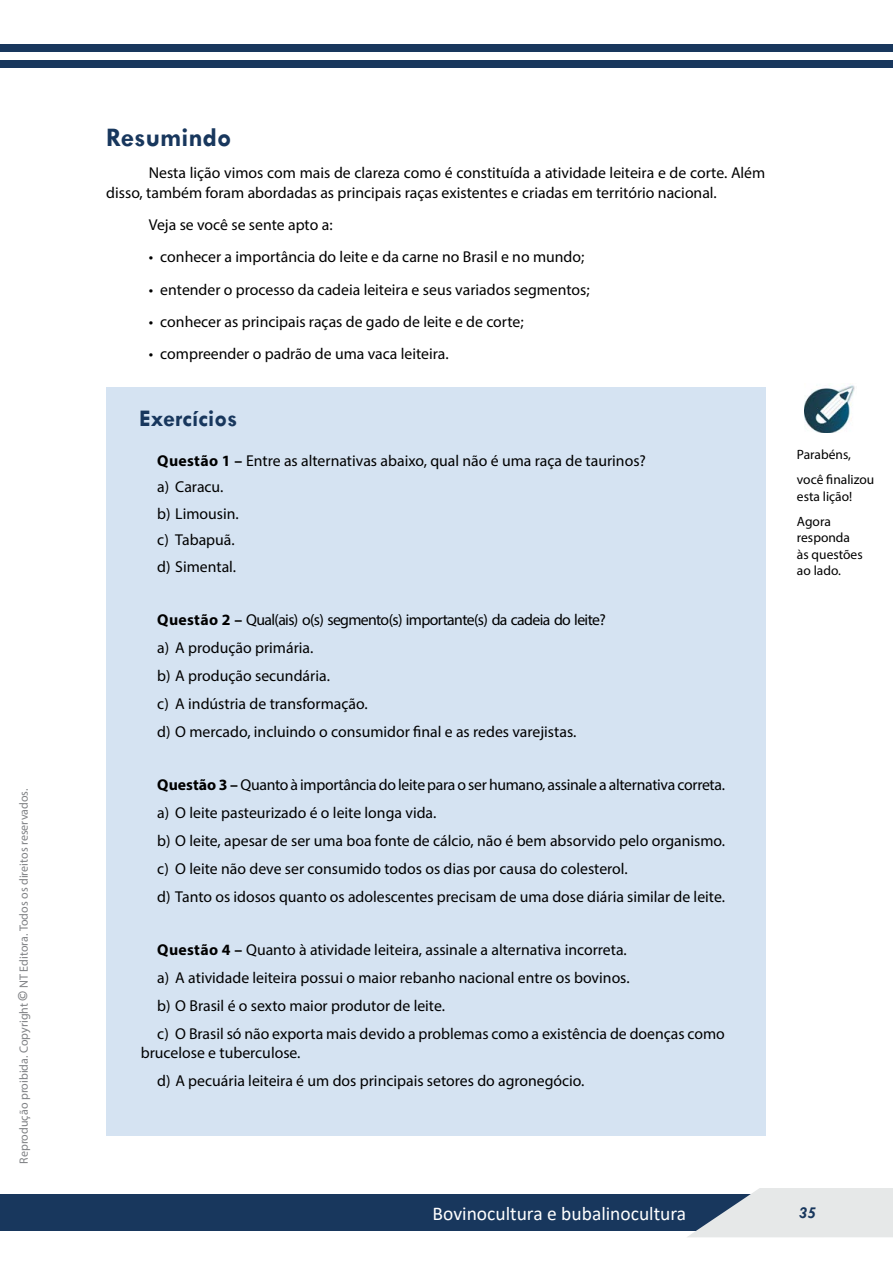
<style>
.page{position:relative;width:893px;height:1263px;background:#fff}
.page>*{position:absolute;margin:0;border:0;box-sizing:border-box;transform-origin:0 0}
.t1{font:700 27px "Tw Cen";color:#18375d}
.t2{font:700 24px "Tw Cen";color:#18375d}
.t3{font:19.5px "Calibri";color:#fff}
.t4{font:italic 700 16.5px "Tw Cen";color:#18375d}
.t5{font:15.75px/28px "Myriad Pro";color:#000}
.t6{font:13.5px/25px "Myriad Pro";color:#000}
.t7{font:12px "Myriad Pro";color:#808285}
.s1{font-weight:700;font-size:15px}
.s2{font-weight:700}
</style>
<div class="page">
<div style="left:0;top:44px;width:893px;height:8px;background:#18375d"></div>
<div style="left:0;top:60px;width:893px;height:8px;background:#18375d"></div>
<div style="left:0;top:1194px;width:893px;height:37px;background:#18375d"></div>
<svg style="left:688px;top:1188px;width:205px;height:49px"></svg>
<div style="left:106px;top:387px;width:659px;height:748px;background:#d5e3f2"></div>
<img style="left:805px;top:385px;width:50px;height:48px">
<p class="t7" style="left:16px;top:1164px;width:377px;rotate:-90deg">Reprodução proibida. Copyright <span class="s1">©</span> NT Editora. Todos os direitos reservados.</p>
<h1 class="t1" style="left:106px;top:121px;width:127px">Resumindo</h1>
<p class="t5" style="left:106px;top:163px;width:660px;line-height:19.5px;text-indent:43px">Nesta lição vimos com mais de clareza como é constituída a atividade leiteira e de corte. Além disso, também foram abordadas as principais raças existentes e criadas em território nacional.</p>
<p class="t5" style="left:149px;top:211px;width:185px">Veja se você se sente apto a:</p>
<p class="t5" style="left:149px;top:243px;width:437px">• conhecer a importância do leite e da carne no Brasil e no mundo;</p>
<p class="t5" style="left:149px;top:275px;width:442px">• entender o processo da cadeia leiteira e seus variados segmentos;</p>
<p class="t5" style="left:149px;top:307px;width:376px">• conhecer as principais raças de gado de leite e de corte;</p>
<p class="t5" style="left:149px;top:340px;width:301px">• compreender o padrão de uma vaca leiteira.</p>
<h2 class="t2" style="left:139px;top:404px;width:100px">Exercícios</h2>
<p class="t5" style="left:157px;top:447px;width:490px;line-height:26.5px"><span class="s2">Questão 1 –</span> Entre as alternativas abaixo, qual não é uma raça de taurinos? a) Caracu.<br>b) Limousin.<br>c) Tabapuã.<br>d) Simental.</p>
<p class="t5" style="left:157px;top:605px;width:450px"><span class="s2">Questão 2 –</span> Qual(ais) o(s) segmento(s) importante(s) da cadeia do leite? a) A produção primária.<br>b) A produção secundária.<br>c) A indústria de transformação.<br>d) O mercado, incluindo o consumidor final e as redes varejistas.</p>
<p class="t5" style="left:157px;top:770px;width:569px"><span class="s2">Questão 3 –</span> Quanto à importância do leite para o ser humano, assinale a alternativa correta. a) O leite pasteurizado é o leite longa vida.<br>b) O leite, apesar de ser uma boa fonte de cálcio, não é bem absorvido pelo organismo. c) O leite não deve ser consumido todos os dias por causa do colesterol.<br>d) Tanto os idosos quanto os adolescentes precisam de uma dose diária similar de leite.</p>
<p class="t5" style="left:157px;top:935px;width:569px"><span class="s2">Questão 4 –</span> Quanto à atividade leiteira, assinale a alternativa incorreta.<br>a) A atividade leiteira possui o maior rebanho nacional entre os bovinos.<br>b) O Brasil é o sexto maior produtor de leite.<br>c) O Brasil só não exporta mais devido a problemas como a existência de doenças como</p>
<p class="t5" style="left:157px;top:1039px;width:429px;text-indent:-17px">brucelose e tuberculose.<br>d) A pecuária leiteira é um dos principais setores do agronegócio.</p>
<p class="t6" style="left:797px;top:442px;width:79px">Parabéns, você finalizou</p>
<p class="t6" style="left:797px;top:483px;width:57px">esta lição!<br>Agora</p>
<p class="t6" style="left:797px;top:529px;width:67px;line-height:16.5px">responda às questões ao lado.</p>
<p class="t3" style="left:433px;top:1200px;width:255px">Bovinocultura e bubalinocultura</p>
<p class="t4" style="left:799px;top:1203px;width:19px">35</p>
</div>
